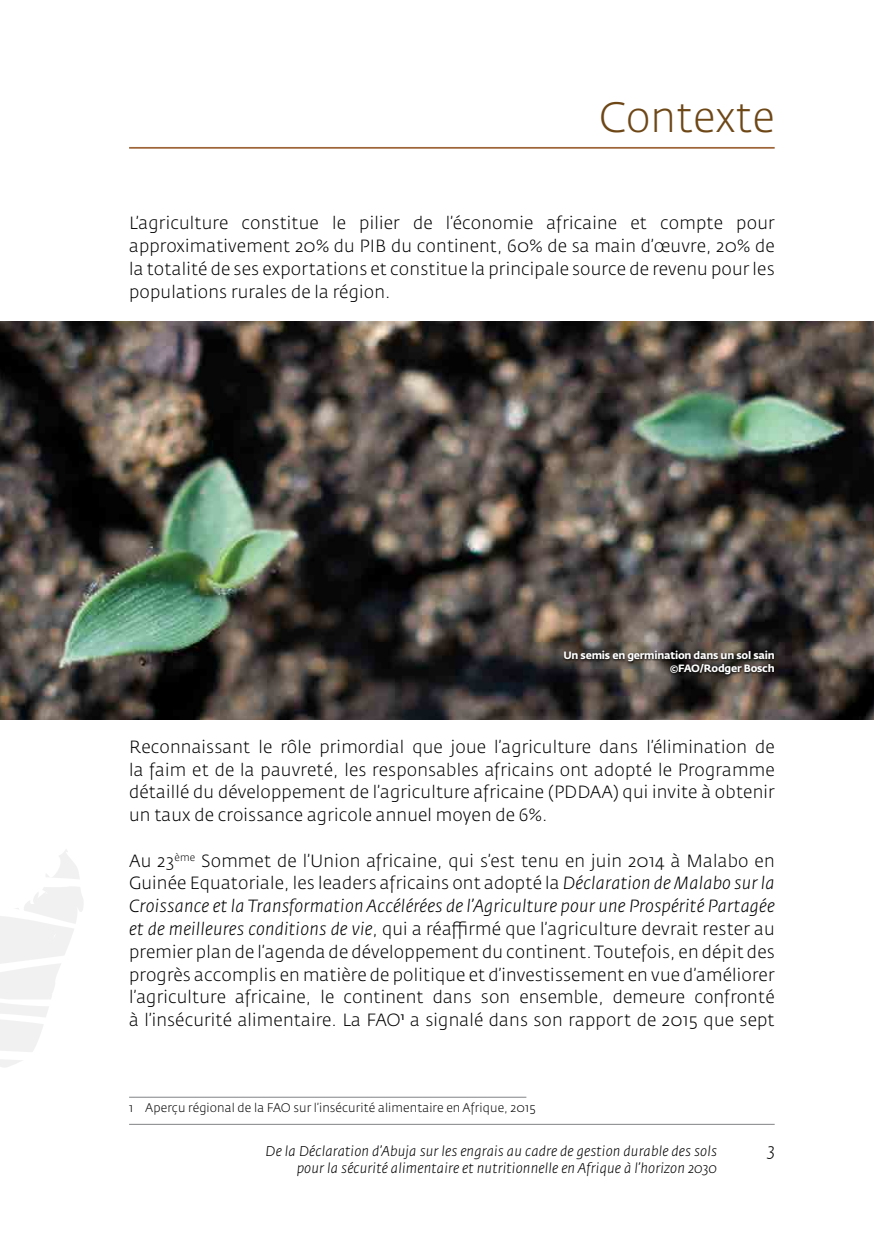
<style>
.page{position:relative;width:874px;height:1241px;background:#fff}
.page>*{position:absolute;margin:0;border:0;box-sizing:border-box;transform-origin:0 0}
.Title_left{font:300 42px "Fedra Sans Std";color:#6e4717}
.Text{font:300 17.5px/22.8px "Fedra Sans Std";letter-spacing:.01em;color:#000;text-align:justify}
.t1{font:italic 300 17.5px "Fedra Sans Std";color:#000}
.t2{font:italic 300 14px "Fedra Sans Std";letter-spacing:.01em;color:#000}
.Notes{font:300 12.25px "Fedra Sans Std";letter-spacing:.01em;color:#000}
.Text-2{font:700 10.5px "Fedra Sans Std";letter-spacing:-.025em;color:#fff}
.s1{font-style:italic}
</style>
<div class="page">
<hr style="left:129px;top:1123px;width:645px;height:1px;background:#808285">
<svg style="left:0;top:849px;width:83px;height:218px"></svg>
<hr style="left:129px;top:147px;width:645px;height:2px;background:#9e6539">
<hr style="left:129px;top:1096px;width:397px;height:1px;background:#808285">
<img style="left:0;top:321px;width:873px;height:398px">
<svg style="left:561px;top:650px;width:215px;height:27px;background:#393430"></svg>
<p class="Title_left" style="left:598px;top:91px;width:177px">Contexte</p>
<p class="Text" style="left:129px;top:212px;width:646px">L’agriculture constitue le pilier de l’économie africaine et compte pour approximativement 20% du PIB du continent, 60% de sa main d’œuvre, 20% de la totalité de ses exportations et constitue la principale source de revenu pour les populations rurales de la région.</p>
<p class="Text-2" style="left:563px;top:649px;width:213px">Un semis en germination dans un sol sain</p>
<p class="Text-2" style="left:669px;top:661px;width:106px">©FAO/Rodger Bosch</p>
<p class="Text" style="left:129px;top:735px;width:646px">Reconnaissant le rôle primordial que joue l’agriculture dans l’élimination de la faim et de la pauvreté, les responsables africains ont adopté le Programme détaillé du développement de l’agriculture africaine (PDDAA) qui invite à obtenir un taux de croissance agricole annuel moyen de 6%.</p>
<p class="Text" style="left:129px;top:849px;width:646px">Au 23<sup>ème</sup> Sommet de l’Union africaine, qui s’est tenu en juin 2014 à Malabo en Guinée Equatoriale, les leaders africains ont adopté la <span class="s1">Déclaration de Malabo sur la Croissance et la Transformation Accélérées de l’Agriculture pour une Prospérité Partagée et de meilleures conditions de vie</span>, qui a réaffirmé que l’agriculture devrait rester au premier plan de l’agenda de développement du continent. Toutefois, en dépit des progrès accomplis en matière de politique et d’investissement en vue d’améliorer l’agriculture africaine, le continent dans son ensemble, demeure confronté à l’insécurité alimentaire. La FAO<sup>1</sup> a signalé dans son rapport de 2015 que sept</p>
<p class="Notes" style="left:129px;top:1099px;width:408px">1 Aperçu régional de la FAO sur l’insécurité alimentaire en Afrique, 2015</p>
<p class="t2" style="left:265px;top:1141px;width:453px">De la Déclaration d’Abuja sur les engrais au cadre de gestion durable des sols</p>
<p class="t1" style="left:767px;top:1138px;width:8px">3</p>
<p class="t2" style="left:296px;top:1159px;width:421px">pour la sécurité alimentaire et nutritionnelle en Afrique à l’horizon 2030</p>
</div>
